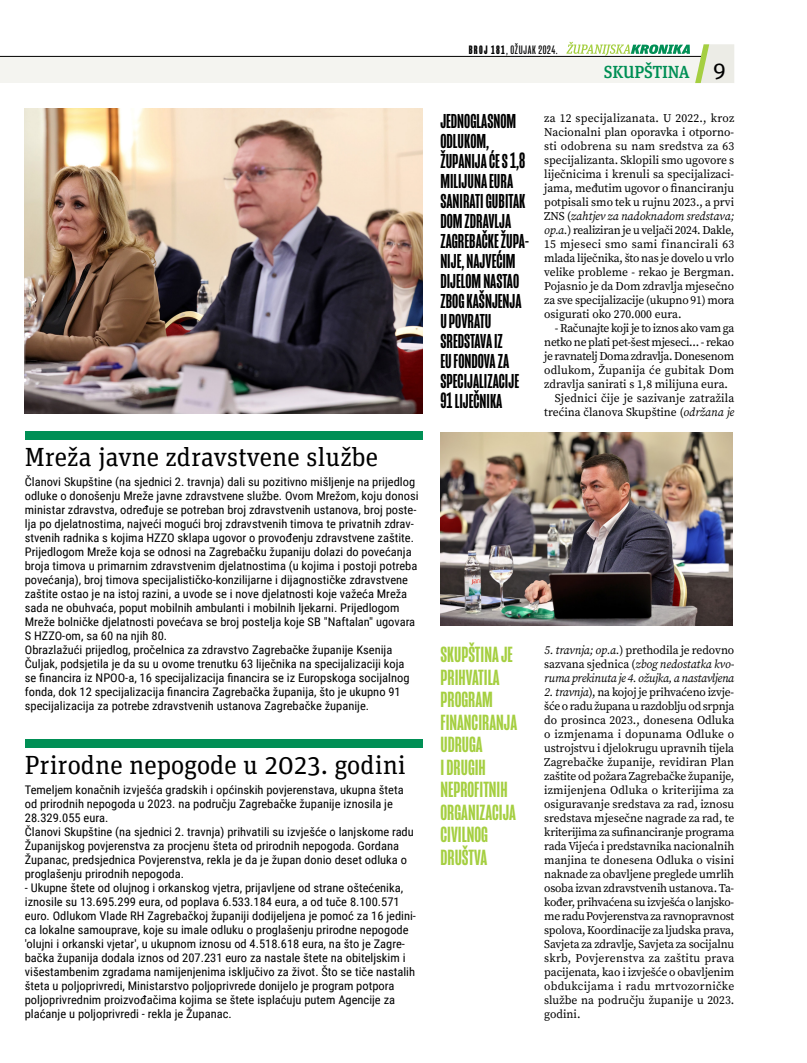
<style>
.page{position:relative;width:807px;height:1063px;background:#fff}
.page>*{position:absolute;margin:0;border:0;box-sizing:border-box;transform-origin:0 0}
.NA_OKVIR{font:26.25px "Unit Slab Pro";color:#000}
.LID_zeleni{font:500 22.5px/22.5px "Mongoose";color:#a5cf41}
.LID_crni{font:500 20.62px/20px "Mongoose";color:#000}
.EGI_bez_lajne{font:500 17.5px "Unit Slab Pro";letter-spacing:-.01em;color:#008f55}
.t1{font:12.5px "Mongoose";letter-spacing:.05em;color:#000}
.TX_Okviri{font:11.88px/14px "Roboto Condensed";color:#000;scale:1.05 1}
.TX_glavni{font:11.88px/14px "Source Serif Pro";color:#000;text-align:justify}
.TX_glavni-2{font:italic 11.88px/14px "Source Serif Pro";letter-spacing:-.02em;color:#000;text-align:justify}
.s1{font-weight:700}
.s2{font-family:"Unit Pro";font-weight:400;font-size:22.38px;color:#000}
.s3{font-size:22.62px}
.s4{font-style:italic}
.s5{font-style:normal}
</style>
<div class="page">
<div style="left:0;top:57px;width:701px;height:26px;background:#f4f4f0"></div>
<hr style="left:0;top:56px;width:701px;height:1px;background:#000">
<svg style="left:566px;top:42px;width:167px;height:41px"></svg>
<div style="left:25px;top:739px;width:397px;height:9px;background:#008f55"></div>
<div style="left:25px;top:431px;width:397px;height:8px;background:#008f55"></div>
<img style="left:440px;top:433px;width:292px;height:192px">
<img style="left:25px;top:108px;width:397px;height:305px">
<p class="NA_OKVIR" style="left:25px;top:439px;width:354px">Mreža javne zdravstvene službe</p>
<p class="TX_Okviri" style="left:25px;top:475px;width:376px">Članovi Skupštine (na sjednici 2. travnja) dali su pozitivno mišljenje na prijedlog odluke o donošenju Mreže javne zdravstvene službe. Ovom Mrežom, koju donosi ministar zdravstva, određuje se potreban broj zdravstvenih ustanova, broj poste&shy;lja po djelatnostima, najveći mogući broj zdravstvenih timova te privatnih zdrav&shy;stvenih radnika s kojima HZZO sklapa ugovor o provođenju zdravstvene zaštite.<br>Prijedlogom Mreže koja se odnosi na Zagrebačku županiju dolazi do povećanja broja timova u primarnim zdravstvenim djelatnostima (u kojima i postoji potreba povećanja), broj timova specijalističko-konzilijarne i dijagnostičke zdravstvene zaštite ostao je na istoj razini, a uvode se i nove djelatnosti koje važeća Mreža sada ne obuhvaća, poput mobilnih ambulanti i mobilnih ljekarni. Prijedlogom Mreže bolničke djelatnosti povećava se broj postelja koje SB "Naftalan" ugovara S HZZO-om, sa 60 na njih 80.</p>
<p class="TX_Okviri" style="left:25px;top:643px;width:368px">Obrazlažući prijedlog, pročelnica za zdravstvo Zagrebačke županije Ksenija Čuljak, podsjetila je da su u ovome trenutku 63 liječnika na specijalizaciji koja se financira iz NPOO-a, 16 specijalizacija financira se iz Europskoga socijalnog fonda, dok 12 specijalizacija financira Zagrebačka županija, što je ukupno 91 specijalizacija za potrebe zdravstvenih ustanova Zagrebačke županije.</p>
<p class="NA_OKVIR" style="left:25px;top:747px;width:382px">Prirodne nepogode u 2023. godini</p>
<p class="TX_Okviri" style="left:25px;top:783px;width:362px">Temeljem konačnih izvješća gradskih i općinskih povjerenstava, ukupna šteta od prirodnih nepogoda u 2023. na području Zagrebačke županije iznosila je<br>28.329.055 eura.</p>
<p class="TX_Okviri" style="left:25px;top:825px;width:372px">Članovi Skupštine (na sjednici 2. travnja) prihvatili su izvješće o lanjskome radu Županijskog povjerenstva za procjenu šteta od prirodnih nepogoda. Gordana Županac, predsjednica Povjerenstva, rekla je da je župan donio deset odluka o proglašenju prirodnih nepogoda.</p>
<p class="TX_Okviri" style="left:25px;top:881px;width:374px">- Ukupne štete od olujnog i orkanskog vjetra, prijavljene od strane oštećenika, iznosile su 13.695.299 eura, od poplava 6.533.184 eura, a od tuče 8.100.571 euro. Odlukom Vlade RH Zagrebačkoj županiji dodijeljena je pomoć za 16 jedini&shy;ca lokalne samouprave, koje su imale odluku o proglašenju prirodne nepogode 'olujni i orkanski vjetar', u ukupnom iznosu od 4.518.618 eura, na što je Zagre&shy;bačka županija dodala iznos od 207.231 euro za nastale štete na obiteljskim i višestambenim zgradama namijenjenima isključivo za život. Što se tiče nastalih šteta u poljoprivredi, Ministarstvo poljoprivrede donijelo je program potpora poljoprivrednim proizvođačima kojima se štete isplaćuju putem Agencije za plaćanje u poljoprivredi - rekla je Županac.</p>
<p class="t1" style="left:468px;top:43px;width:90px"><span class="s1">BROJ 181</span>, OŽUJAK 2024.</p>
<p class="EGI_bez_lajne" style="left:603px;top:60px;width:124px">SKUPŠTINA <span class="s2">9</span></p>
<p class="LID_crni" style="left:440px;top:112px;width:90px">JEDNOGLASNOM<br>ODLUKOM,<br>ŽUPANIJA ĆE S <span class="s3">1</span>,<span class="s3">8<br></span>MILIJUNA EURA<br>SANIRATI GUBITAK<br>DOM ZDRAVLJA<br>ZAGREBAČKE ŽUPA-<br>NIJE, NAJVEĆIM<br>DIJELOM NASTAO<br>ZBOG KAŠNJENJA<br>U POVRATU<br>SREDSTAVA IZ<br>EU FONDOVA ZA<br>SPECIJALIZACIJE<br><span class="s3">91</span> LIJEČNIKA</p>
<p class="TX_glavni" style="left:544px;top:111px;width:191px">za 12 specijalizanata. U 2022., kroz Nacionalni plan oporavka i otporno&shy;sti odobrena su nam sredstva za 63 specijalizanta. Sklopili smo ugovore s liječnicima i krenuli sa specijalizaci&shy;jama, međutim ugovor o financiranju potpisali smo tek u rujnu 2023., a prvi ZNS (<span class="s4">zahtjev za nadoknadom sredstava; op.a.</span>) realiziran je u veljači 2024. Dakle, 15 mjeseci smo sami financirali 63 mlada liječnika, što nas je dovelo u vrlo velike probleme - rekao je Bergman.<br>Pojasnio je da Dom zdravlja mjesečno za sve specijalizacije (ukupno 91) mora osigurati oko 270.000 eura.</p>
<p class="TX_glavni" style="left:544px;top:321px;width:191px;text-indent:11px">- Računajte koji je to iznos ako vam ga netko ne plati pet-šest mjeseci... - rekao je ravnatelj Doma zdravlja. Donesenom odlukom, Županija će gubitak Dom zdravlja sanirati s 1,8 milijuna eura.</p>
<p class="TX_glavni" style="left:544px;top:391px;width:191px;text-align:right">Sjednici čije je sazivanje zatražila trećina članova Skupštine (<span class="s4">održana je</span></p>
<p class="LID_zeleni" style="left:440px;top:644px;width:78px">SKUPŠTINA JE<br>PRIHVATILA<br>PROGRAM<br>FINANCIRANJA<br>UDRUGA<br>I DRUGIH<br>NEPROFITNIH<br>ORGANIZACIJA<br>CIVILNOG<br>DRUŠTVA</p>
<p class="TX_glavni-2" style="left:544px;top:643px;width:191px">5. travnja; op.a.<span class="s5">) prethodila je redovno sazvana sjednica (</span>zbog nedostatka kvo&shy;ruma prekinuta je 4. ožujka, a nastavljena</p>
<p class="TX_glavni" style="left:544px;top:685px;width:191px"><span class="s4">2. travnja</span>), na kojoj je prihvaćeno izvje&shy;šće o radu župana u razdoblju od srpnja do prosinca 2023., donesena Odluka o izmjenama i dopunama Odluke o ustrojstvu i djelokrugu upravnih tijela Zagrebačke županije, revidiran Plan zaštite od požara Zagrebačke županije, izmijenjena Odluka o kriterijima za osiguravanje sredstava za rad, iznosu sredstava mjesečne nagrade za rad, te kriterijima za sufinanciranje programa rada Vijeća i predstavnika nacionalnih manjina te donesena Odluka o visini naknade za obavljene preglede umrlih osoba izvan zdravstvenih ustanova. Ta&shy;kođer, prihvaćena su izvješća o lanjsko&shy;me radu Povjerenstva za ravnopravnost spolova, Koordinacije za ljudska prava, Savjeta za zdravlje, Savjeta za socijalnu skrb, Povjerenstva za zaštitu prava pacijenata, kao i izvješće o obavljenim obdukcijama i radu mrtvozorničke službe na području županije u 2023. godini.</p>
</div>
